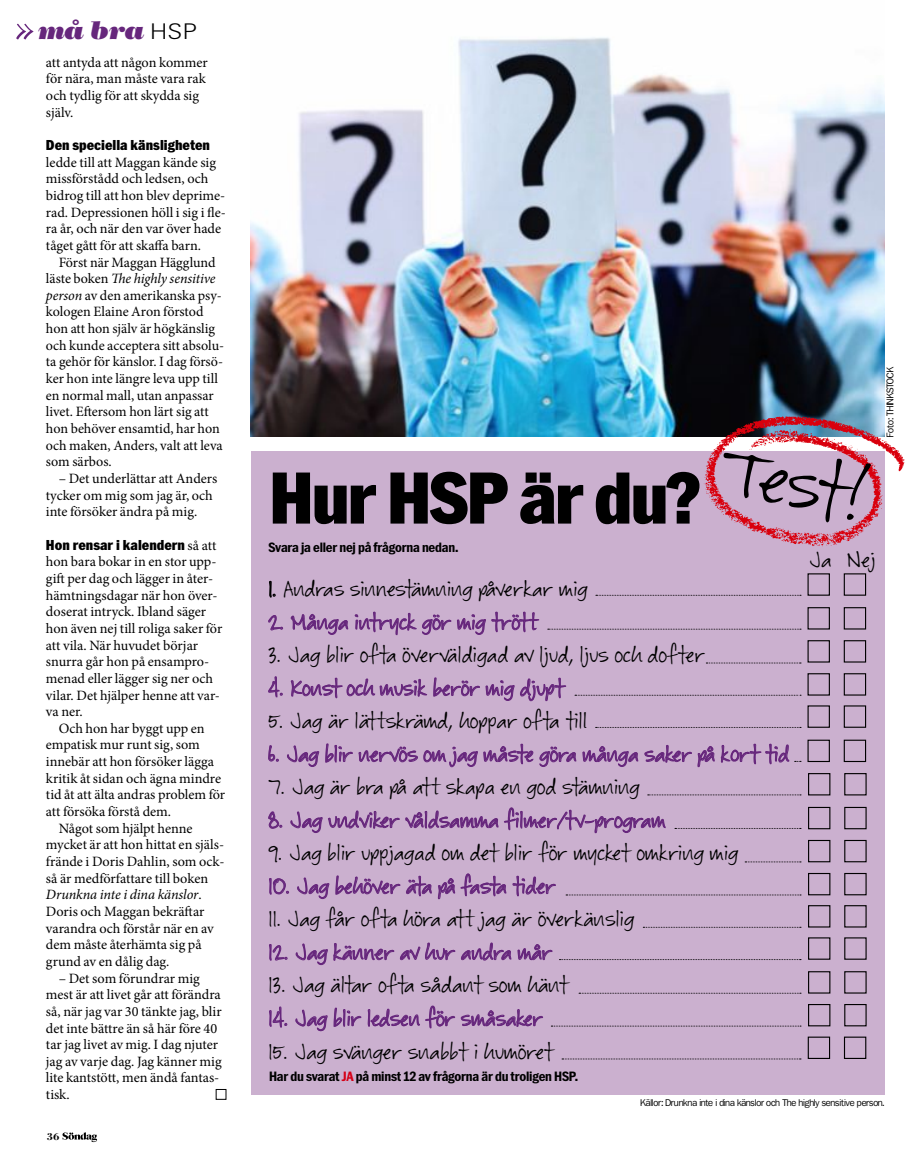
<style>
.page{position:relative;width:923px;height:1157px;background:#fff}
.page>*{position:absolute;margin:0;border:0;box-sizing:border-box;transform-origin:0 0}
.t1{font:900 76.5px "Franklin G Narrow For AB";letter-spacing:-.03em;color:#000}
.t2{font:71.85px "GFY Jeanna For Aftonbladet";color:#000}
.t3{font:italic 25.35px "Bodoni Poster";color:#66267c;scale:1.11 1}
.t4{font:21.75px "GFY Jeanna For Aftonbladet";color:#000}
.t5{font:21.75px "GFY Jeanna For Aftonbladet";color:#66267c}
.t6{font:900 15px "Franklin G Narrow For AB";color:#000}
.t7{font:14.25px/16.6px "Minion Pro";letter-spacing:-.005em;color:#000}
.t8{font:italic 14.25px "Minion Pro";letter-spacing:-.01em;color:#000}
.t9{font:700 14.1px "Franklin G Narrow For AB";letter-spacing:-.015em;color:#000}
.t10{font:700 10.5px "Bodoni";color:#000}
.t11{font:9.75px "Franklin AB Rub Mager";letter-spacing:-.015em;color:#000}
.s1{font-family:"Linotype Univers Basic";font-weight:300;font-style:normal;font-size:21.6px;color:#000}
.s2{font-style:italic}
.s3{font-family:"Minion Pro";font-weight:400;font-size:14.25px}
.s4{font-style:normal}
.s5{color:#d50017}
</style>
<div class="page">
<svg style="left:63px;top:1132px;width:34px;height:10px"></svg>
<div style="left:251px;top:451px;width:633px;height:643px;background:#cbb0cf"></div>
<img style="left:251px;top:37px;width:633px;height:399px">
<div style="left:216px;top:1089px;width:10px;height:10px;border:1px solid #000"></div>
<svg style="left:269px;top:580px;width:7px;height:18px"></svg>
<svg style="left:268px;top:615px;width:15px;height:15px"></svg>
<svg style="left:268px;top:676px;width:15px;height:21px"></svg>
<svg style="left:268px;top:745px;width:11px;height:17px"></svg>
<svg style="left:287px;top:745px;width:32px;height:22px"></svg>
<svg style="left:325px;top:743px;width:208px;height:24px"></svg>
<svg style="left:539px;top:746px;width:37px;height:21px"></svg>
<svg style="left:268px;top:811px;width:15px;height:18px"></svg>
<svg style="left:269px;top:878px;width:20px;height:17px"></svg>
<svg style="left:297px;top:875px;width:135px;height:24px"></svg>
<svg style="left:438px;top:873px;width:68px;height:26px"></svg>
<svg style="left:512px;top:875px;width:44px;height:21px"></svg>
<svg style="left:269px;top:944px;width:19px;height:17px"></svg>
<svg style="left:295px;top:943px;width:99px;height:22px"></svg>
<svg style="left:400px;top:942px;width:55px;height:18px"></svg>
<svg style="left:461px;top:942px;width:92px;height:19px"></svg>
<svg style="left:269px;top:1006px;width:19px;height:21px"></svg>
<svg style="left:295px;top:1007px;width:66px;height:24px"></svg>
<svg style="left:367px;top:1005px;width:176px;height:23px"></svg>
<svg style="left:695px;top:402px;width:210px;height:157px"></svg>
<svg style="left:16px;top:24px;width:18px;height:16px"></svg>
<div style="left:843px;top:739px;width:23px;height:23px;border:1px solid #000"></div>
<div style="left:807px;top:739px;width:23px;height:23px;border:1px solid #000"></div>
<div style="left:843px;top:573px;width:23px;height:22px;border:1px solid #000"></div>
<div style="left:843px;top:607px;width:23px;height:22px;border:1px solid #000"></div>
<div style="left:807px;top:607px;width:23px;height:22px;border:1px solid #000"></div>
<div style="left:843px;top:640px;width:23px;height:22px;border:1px solid #000"></div>
<div style="left:807px;top:640px;width:23px;height:22px;border:1px solid #000"></div>
<div style="left:843px;top:673px;width:23px;height:22px;border:1px solid #000"></div>
<div style="left:807px;top:673px;width:23px;height:22px;border:1px solid #000"></div>
<div style="left:843px;top:705px;width:23px;height:23px;border:1px solid #000"></div>
<div style="left:807px;top:705px;width:23px;height:23px;border:1px solid #000"></div>
<div style="left:844px;top:937px;width:22px;height:22px;border:1px solid #000"></div>
<div style="left:844px;top:773px;width:22px;height:22px;border:1px solid #000"></div>
<div style="left:808px;top:773px;width:22px;height:22px;border:1px solid #000"></div>
<div style="left:844px;top:807px;width:22px;height:22px;border:1px solid #000"></div>
<div style="left:808px;top:807px;width:22px;height:22px;border:1px solid #000"></div>
<div style="left:844px;top:840px;width:22px;height:22px;border:1px solid #000"></div>
<div style="left:808px;top:840px;width:22px;height:22px;border:1px solid #000"></div>
<div style="left:844px;top:873px;width:22px;height:22px;border:1px solid #000"></div>
<div style="left:808px;top:873px;width:22px;height:22px;border:1px solid #000"></div>
<div style="left:844px;top:905px;width:22px;height:22px;border:1px solid #000"></div>
<div style="left:808px;top:905px;width:22px;height:22px;border:1px solid #000"></div>
<div style="left:844px;top:1004px;width:22px;height:22px;border:1px solid #000"></div>
<div style="left:808px;top:1004px;width:22px;height:22px;border:1px solid #000"></div>
<div style="left:844px;top:971px;width:22px;height:22px;border:1px solid #000"></div>
<div style="left:808px;top:971px;width:22px;height:22px;border:1px solid #000"></div>
<div style="left:844px;top:1036px;width:22px;height:23px;border:1px solid #000"></div>
<div style="left:807px;top:1036px;width:23px;height:23px;border:1px solid #000"></div>
<svg style="left:290px;top:594px;width:511px;height:107px"></svg>
<svg style="left:582px;top:726px;width:219px;height:41px"></svg>
<svg style="left:290px;top:794px;width:511px;height:39px"></svg>
<svg style="left:745px;top:861px;width:56px;height:1px"></svg>
<svg style="left:566px;top:894px;width:235px;height:1px"></svg>
<svg style="left:643px;top:927px;width:158px;height:1px"></svg>
<svg style="left:559px;top:959px;width:242px;height:1px"></svg>
<svg style="left:579px;top:992px;width:222px;height:1px"></svg>
<svg style="left:551px;top:1025px;width:250px;height:1px"></svg>
<svg style="left:562px;top:1058px;width:239px;height:1px"></svg>
<h3 class="t3" style="left:39px;top:15px;width:144px">må bra <span class="s1">HSP</span></h3>
<p class="t7" style="left:46px;top:54px;width:163px">att antyda att någon kommer för nära, man måste vara rak och tydlig för att skydda sig själv.</p>
<p class="t6" style="left:46px;top:136px;width:166px">Den speciella känsligheten</p>
<p class="t7" style="left:46px;top:154px;width:181px">ledde till att Maggan kände sig missförstådd och ledsen, och bidrog till att hon blev deprime&shy;rad. Depressionen höll i sig i fle&shy;ra år, och när den var över hade tåget gått för att skaffa barn.</p>
<p class="t7" style="left:46px;top:254px;width:180px;text-indent:13px">Först när Maggan Hägglund läste boken <span class="s2">The highly sensitive person</span> av den amerikanska psy&shy;kologen Elaine Aron förstod hon att hon själv är högkänslig och kunde acceptera sitt absolu&shy;ta gehör för känslor. I dag försö&shy;ker hon inte längre leva upp till en normal mall, utan anpassar livet. Eftersom hon lärt sig att hon behöver ensamtid, har hon och maken, Anders, valt att leva som särbos.</p>
<p class="t7" style="left:46px;top:470px;width:173px;text-indent:13px">– Det underlättar att Anders tycker om mig som jag är, och inte försöker ändra på mig.</p>
<p class="t6" style="left:46px;top:536px;width:172px">Hon rensar i kalendern <span class="s3">så att</span></p>
<p class="t7" style="left:46px;top:553px;width:178px">hon bara bokar in en stor upp&shy;gift per dag och lägger in åter&shy;hämtningsdagar när hon över&shy;doserat intryck. Ibland säger hon även nej till roliga saker för att vila. När huvudet börjar snurra går hon på ensampro&shy;menad eller lägger sig ner och vilar. Det hjälper henne att var&shy;va ner.</p>
<p class="t7" style="left:59px;top:720px;width:148px">Och hon har byggt upp en</p>
<p class="t7" style="left:46px;top:736px;width:156px">empatisk mur runt sig, som</p>
<p class="t7" style="left:46px;top:753px;width:170px">innebär att hon försöker lägga</p>
<p class="t7" style="left:46px;top:770px;width:177px">kritik åt sidan och ägna mindre</p>
<p class="t7" style="left:46px;top:786px;width:181px">tid åt att älta andras problem för</p>
<p class="t7" style="left:46px;top:803px;width:127px">att försöka förstå dem.</p>
<p class="t7" style="left:59px;top:820px;width:135px">Något som hjälpt henne</p>
<p class="t7" style="left:46px;top:836px;width:180px">mycket är att hon hittat en själs-</p>
<p class="t7" style="left:46px;top:853px;width:180px">frände i Doris Dahlin, som ock-</p>
<p class="t7" style="left:46px;top:870px;width:164px">så är medförfattare till boken</p>
<p class="t8" style="left:46px;top:885px;width:157px">Drunkna inte i dina känslor<span class="s4">.</span></p>
<p class="t7" style="left:46px;top:903px;width:160px">Doris och Maggan bekräftar</p>
<p class="t7" style="left:46px;top:919px;width:169px">varandra och förstår när en av</p>
<p class="t7" style="left:46px;top:936px;width:157px">dem måste återhämta sig på</p>
<p class="t7" style="left:46px;top:953px;width:125px">grund av en dålig dag.</p>
<p class="t7" style="left:46px;top:969px;width:177px;text-indent:13px">– Det som förundrar mig mest är att livet går att förändra så, när jag var 30 tänkte jag, blir det inte bättre än så här före 40 tar jag livet av mig. I dag njuter jag av varje dag. Jag känner mig lite kantstött, men ändå fantas&shy;tisk.</p>
<p class="t10" style="left:47px;top:1129px;width:14px">36</p>
<h1 class="t1" style="left:269px;top:455px;width:434px">Hur HSP är du?</h1>
<p class="t9" style="left:268px;top:540px;width:192px">Svara ja eller nej på frågorna nedan.</p>
<h2 class="t2" style="left:729px;top:423px;width:154px;rotate:12deg">Test!</h2>
<h3 class="t4" style="left:809px;top:546px;width:68px">Ja Nej</h3>
<h3 class="t4" style="left:268px;top:575px;width:321px">1. Andras sinnestämning påverkar mig</h3>
<h3 class="t5" style="left:268px;top:608px;width:271px">2. Många intryck gör mig trött</h3>
<h3 class="t4" style="left:268px;top:641px;width:438px">3. Jag blir ofta överväldigad av ljud, ljus och dofter</h3>
<h3 class="t5" style="left:268px;top:674px;width:296px">4. Konst och musik berör mig djupt</h3>
<h3 class="t4" style="left:268px;top:707px;width:321px">5. Jag är lättskrämd, hoppar ofta till</h3>
<h3 class="t5" style="left:268px;top:740px;width:522px">6. Jag blir nervös om jag måste göra många saker på kort tid</h3>
<h3 class="t4" style="left:268px;top:773px;width:373px">7. Jag är bra på att skapa en god stämning</h3>
<h3 class="t5" style="left:268px;top:806px;width:399px">8. Jag undviker våldsamma filmer/tv-program</h3>
<h3 class="t4" style="left:268px;top:839px;width:472px">9. Jag blir uppjagad om det blir för mycket omkring mig</h3>
<h3 class="t5" style="left:268px;top:872px;width:289px">10. Jag behöver äta på fasta tider</h3>
<h3 class="t4" style="left:268px;top:905px;width:367px">11. Jag får ofta höra att jag är överkänslig</h3>
<h3 class="t5" style="left:268px;top:938px;width:286px">12. Jag känner av hur andra mår</h3>
<h3 class="t4" style="left:268px;top:971px;width:301px">13. Jag ältar ofta sådant som hänt</h3>
<h3 class="t5" style="left:268px;top:1004px;width:276px">14. Jag blir ledsen för småsaker</h3>
<h3 class="t4" style="left:268px;top:1037px;width:286px">15. Jag svänger snabbt i humöret</h3>
<p class="t9" style="left:269px;top:1068px;width:311px">Har du svarat <span class="s5">JA</span> på minst 12 av frågorna är du troligen HSP.</p>
<p class="t11" style="left:884px;top:437px;width:72px;rotate:-90deg">Foto: THINKSTOCK</p>
<p class="t11" style="left:641px;top:1096px;width:245px">Källor: Drunkna inte i dina känslor och The highly sensitive person.</p>
</div>
